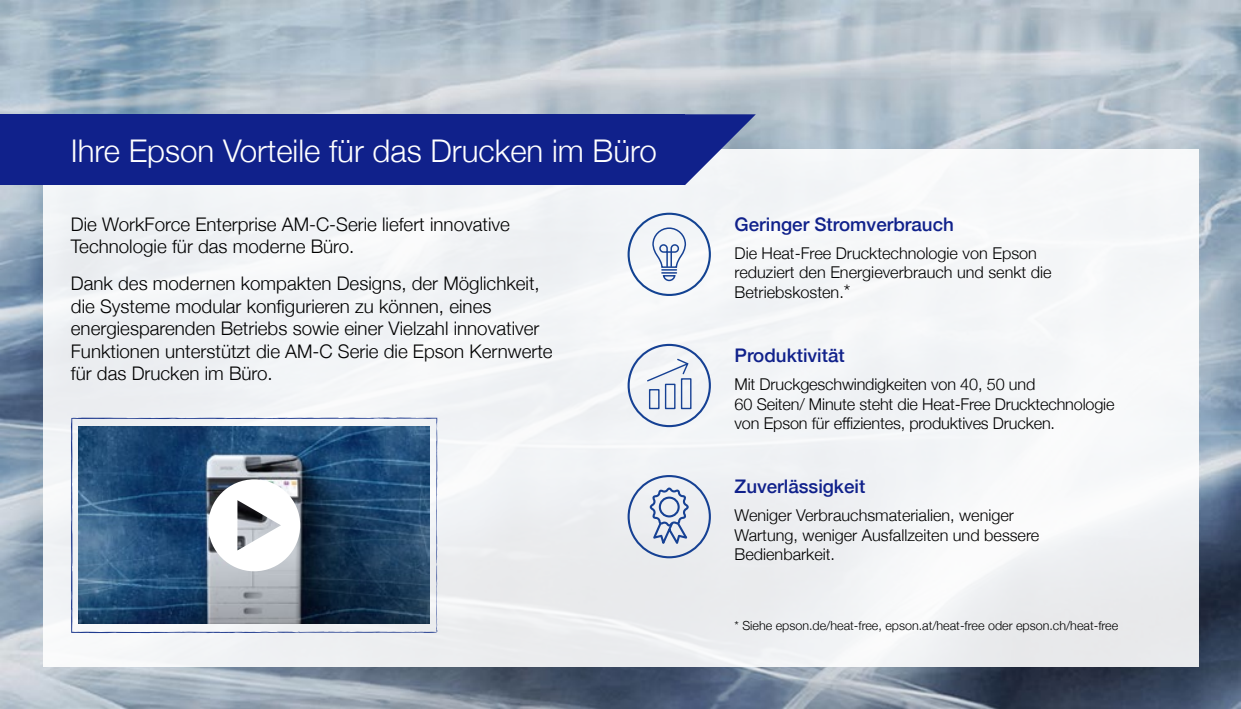
<style>
.page{position:relative;width:1241px;height:709px;background:#fff}
.page>*{position:absolute;margin:0;border:0;box-sizing:border-box;transform-origin:0 0}
.t1{font:300 31.25px "Helvetica Neue";color:#fff}
.t2{font:300 18.75px/22.5px "Helvetica Neue";color:#000}
.t3{font:500 18.75px "Helvetica Neue";color:#10218b}
.t4{font:300 16.25px/19.5px "Helvetica Neue";color:#000}
.t5{font:300 12.5px "Helvetica Neue";color:#000}
.s1{font-size:18.75px}
</style>
<div class="page">
<img style="left:0;top:0;width:1240px;height:709px">
<div style="left:43px;top:149px;width:1155px;height:517px;background:#f2f4f6"></div>
<div style="left:0;top:114px;width:684px;height:71px;background:#10218b"></div>
<svg style="left:684px;top:114px;width:71px;height:71px"></svg>
<div style="left:627px;top:213px;width:83px;height:83px;border:2px solid #134392;border-radius:50%"></div>
<svg style="left:652px;top:227px;width:35px;height:55px"></svg>
<svg style="left:647px;top:358px;width:45px;height:52px"></svg>
<div style="left:627px;top:344px;width:83px;height:83px;border:2px solid #164194;border-radius:50%"></div>
<svg style="left:649px;top:487px;width:40px;height:57px"></svg>
<div style="left:627px;top:475px;width:83px;height:83px;border:2px solid #164194;border-radius:50%"></div>
<svg style="left:71px;top:417px;width:366px;height:216px"></svg>
<svg style="left:436px;top:424px;width:2px;height:10px"></svg>
<svg style="left:436px;top:609px;width:2px;height:24px"></svg>
<svg style="left:248px;top:417px;width:10px;height:3px"></svg>
<svg style="left:208px;top:479px;width:92px;height:92px"></svg>
<h1 class="t1" style="left:71px;top:126px;width:587px">Ihre Epson Vorteile für das Drucken im Büro</h1>
<p class="t2" style="left:71px;top:211px;width:440px">Die WorkForce Enterprise AM-C-Serie liefert innovative<br>Technologie für das moderne Büro.</p>
<p class="t2" style="left:71px;top:271px;width:483px">Dank des modernen kompakten Designs, der Möglichkeit, die Systeme modular konfigurieren zu können, eines energiesparenden Betriebs sowie einer Vielzahl innovativer Funktionen unterstützt die AM-C Serie die Epson Kernwerte für das Drucken im Büro.</p>
<p class="t3" style="left:734px;top:209px;width:221px">Geringer Stromverbrauch</p>
<p class="t4" style="left:734px;top:242px;width:318px">Die Heat-Free Drucktechnologie von Epson reduziert den Energieverbrauch und senkt die<br>Betriebskosten.<span class="s1">*</span></p>
<p class="t3" style="left:734px;top:340px;width:112px">Produktivität</p>
<p class="t4" style="left:734px;top:373px;width:381px">Mit Druckgeschwindigkeiten von 40, 50 und<br>60 Seiten/ Minute steht die Heat-Free Drucktechnologie von Epson für effizientes, produktives Drucken.</p>
<p class="t3" style="left:734px;top:471px;width:132px">Zuverlässigkeit</p>
<p class="t4" style="left:734px;top:504px;width:306px">Weniger Verbrauchsmaterialien, weniger<br>Wartung, weniger Ausfallzeiten und bessere<br>Bedienbarkeit.</p>
<p class="t5" style="left:734px;top:615px;width:385px">* Siehe epson.de/heat-free, epson.at/heat-free oder epson.ch/heat-free</p>
</div>
